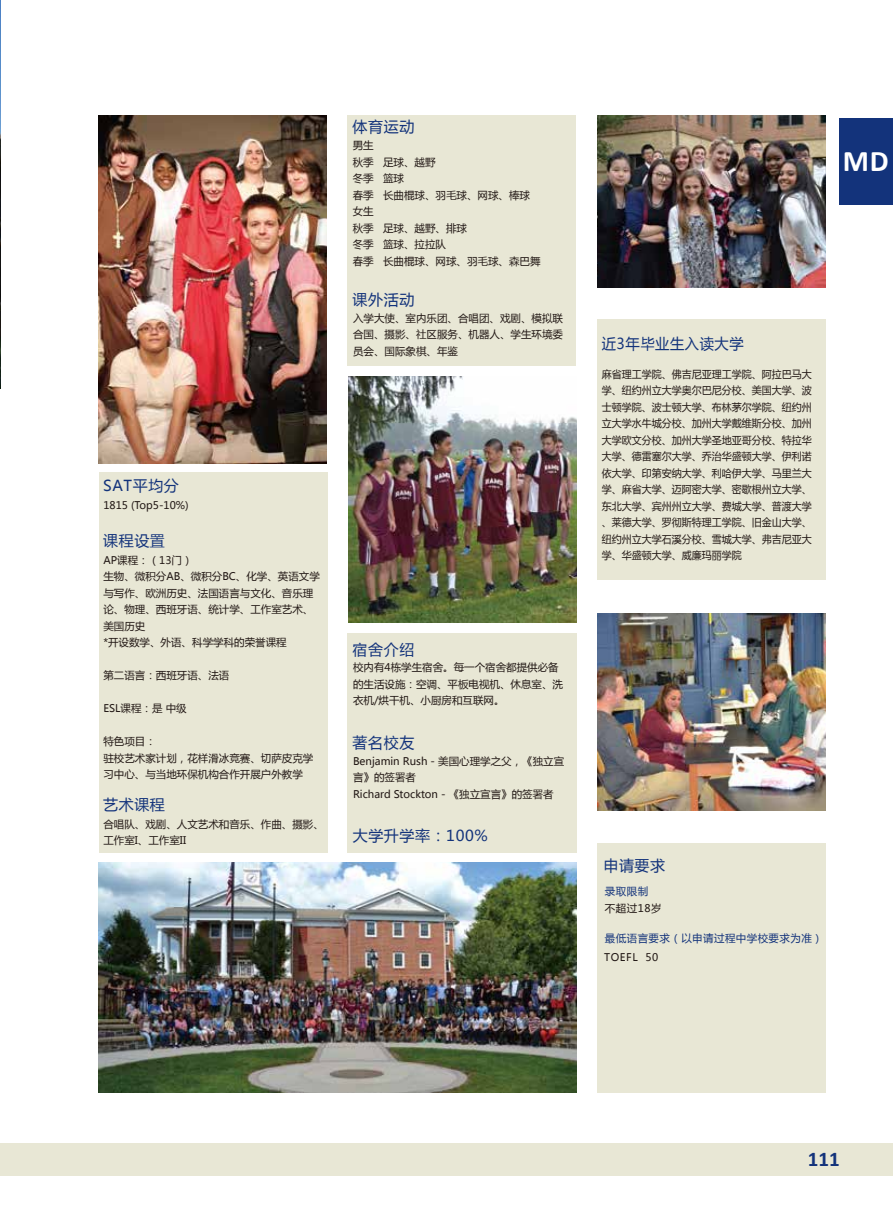
<style>
.page{position:relative;width:893px;height:1212px;background:#fff}
.page>*{position:absolute;margin:0;border:0;box-sizing:border-box;transform-origin:0 0}
.t1{font:700 30px "Calibri";color:#fff}
.t2{font:700 21px "Calibri";color:#13337b}
.t3{font:15px "Microsoft Ya Hei";letter-spacing:.04em;color:#13337b}
.t4{font:15px "Microsoft Ya Hei";letter-spacing:.04em;color:#13337b;scale:.95 1}
.t5{font:10.5px/16.5px "Microsoft Ya Hei";color:#221815}
.t6{font:10.5px/16.5px "Microsoft Ya Hei";color:#221815;text-align:justify;scale:.95 1}
.t7{font:10.5px "Microsoft Ya Hei";letter-spacing:.04em;color:#13337b}
</style>
<div class="page">
<div style="left:597px;top:844px;width:228px;height:249px;background:#e8e7d5"></div>
<div style="left:597px;top:319px;width:229px;height:261px;background:#e8e7d5"></div>
<div style="left:347px;top:633px;width:229px;height:220px;background:#e8e7d5"></div>
<div style="left:347px;top:115px;width:229px;height:251px;background:#e8e7d5"></div>
<div style="left:99px;top:472px;width:228px;height:381px;background:#e8e7d5"></div>
<img style="left:0;top:0;width:1px;height:388px">
<div style="left:0;top:1143px;width:893px;height:32px;background:#e8e7d5"></div>
<div style="left:839px;top:118px;width:54px;height:87px;background:#13337b"></div>
<img style="left:99px;top:116px;width:228px;height:347px">
<img style="left:98px;top:862px;width:478px;height:231px">
<img style="left:597px;top:116px;width:228px;height:172px">
<img style="left:597px;top:613px;width:228px;height:198px">
<img style="left:349px;top:377px;width:227px;height:245px">
<h3 class="t3" style="left:353px;top:116px;width:63px">体育运动</h3>
<p class="t5" style="left:353px;top:137px;width:189px">男生<br>秋季 足球、越野<br>冬季 篮球<br>春季 长曲棍球、羽毛球、网球、棒球女生<br>秋季 足球、越野、排球<br>冬季 篮球、拉拉队<br>春季 长曲棍球、网球、羽毛球、森巴舞</p>
<h3 class="t3" style="left:353px;top:290px;width:63px">课外活动</h3>
<h3 class="t3" style="left:103px;top:475px;width:77px">SAT平均分</h3>
<p class="t5" style="left:103px;top:496px;width:87px">1815 (Top5-10%)</p>
<p class="t5" style="left:353px;top:310px;width:211px;text-align:justify">入学大使、室内乐团、合唱团、戏剧、模拟联合国、摄影、社区服务、机器人、学生环境委员会、国际象棋、年鉴</p>
<h3 class="t3" style="left:103px;top:530px;width:63px">课程设置</h3>
<p class="t5" style="left:103px;top:551px;width:218px">AP课程：（13门）<br>生物、微积分AB、微积分BC、化学、英语文学与写作、欧洲历史、法国语言与文化、音乐理论、物理、西班牙语、统计学、工作室艺术、美国历史<br>*开设数学、外语、科学学科的荣誉课程</p>
<p class="t5" style="left:103px;top:667px;width:127px">第二语言：西班牙语、法语</p>
<p class="t5" style="left:103px;top:700px;width:85px">ESL课程：是 中级</p>
<p class="t5" style="left:103px;top:733px;width:211px">特色项目：<br>驻校艺术家计划，花样滑冰竞赛、切萨皮克学习中心、与当地环保机构合作开展户外教学</p>
<h3 class="t3" style="left:103px;top:794px;width:63px">艺术课程</h3>
<p class="t5" style="left:103px;top:815px;width:222px">合唱队、戏剧、人文艺术和音乐、作曲、摄影、工作室I、工作室II</p>
<h3 class="t3" style="left:353px;top:825px;width:136px">大学升学率：100%</h3>
<h3 class="t3" style="left:353px;top:639px;width:63px">宿舍介绍</h3>
<p class="t5" style="left:353px;top:659px;width:212px">校内有4栋学生宿舍。每一个宿舍都提供必备的生活设施：空调、平板电视机、休息室、洗衣机/烘干机、小厨房和互联网。</p>
<h3 class="t3" style="left:353px;top:732px;width:63px">著名校友</h3>
<p class="t5" style="left:353px;top:752px;width:213px">Benjamin Rush - 美国心理学之父，《独立宣言》的签署者<br>Richard Stockton - 《独立宣言》的签署者</p>
<h1 class="t1" style="left:843px;top:140px;width:47px">MD</h1>
<h3 class="t4" style="left:602px;top:333px;width:151px">近3年毕业生入读大学</h3>
<p class="t6" style="left:602px;top:365px;width:222px">麻省理工学院、佛吉尼亚理工学院、阿拉巴马大学、纽约州立大学奥尔巴尼分校、美国大学、波士顿学院、波士顿大学、布林茅尔学院、纽约州立大学水牛城分校、加州大学戴维斯分校、加州大学欧文分校、加州大学圣地亚哥分校、特拉华大学、德雷塞尔大学、乔治华盛顿大学、伊利诺依大学、印第安纳大学、利哈伊大学、马里兰大学、麻省大学、迈阿密大学、密歇根州立大学、东北大学、宾州州立大学、费城大学、普渡大学、莱德大学、罗彻斯特理工学院、旧金山大学、纽约州立大学石溪分校、雪城大学、弗吉尼亚大学、华盛顿大学、威廉玛丽学院</p>
<h3 class="t3" style="left:603px;top:855px;width:63px">申请要求</h3>
<p class="t7" style="left:605px;top:884px;width:45px">录取限制</p>
<p class="t7" style="left:605px;top:931px;width:219px">最低语言要求（以申请过程中学校要求为准）</p>
<p class="t5" style="left:604px;top:948px;width:56px">TOEFL 50</p>
<p class="t5" style="left:605px;top:899px;width:58px">不超过18岁</p>
<h2 class="t2" style="left:808px;top:1144px;width:33px">111</h2>
</div>
